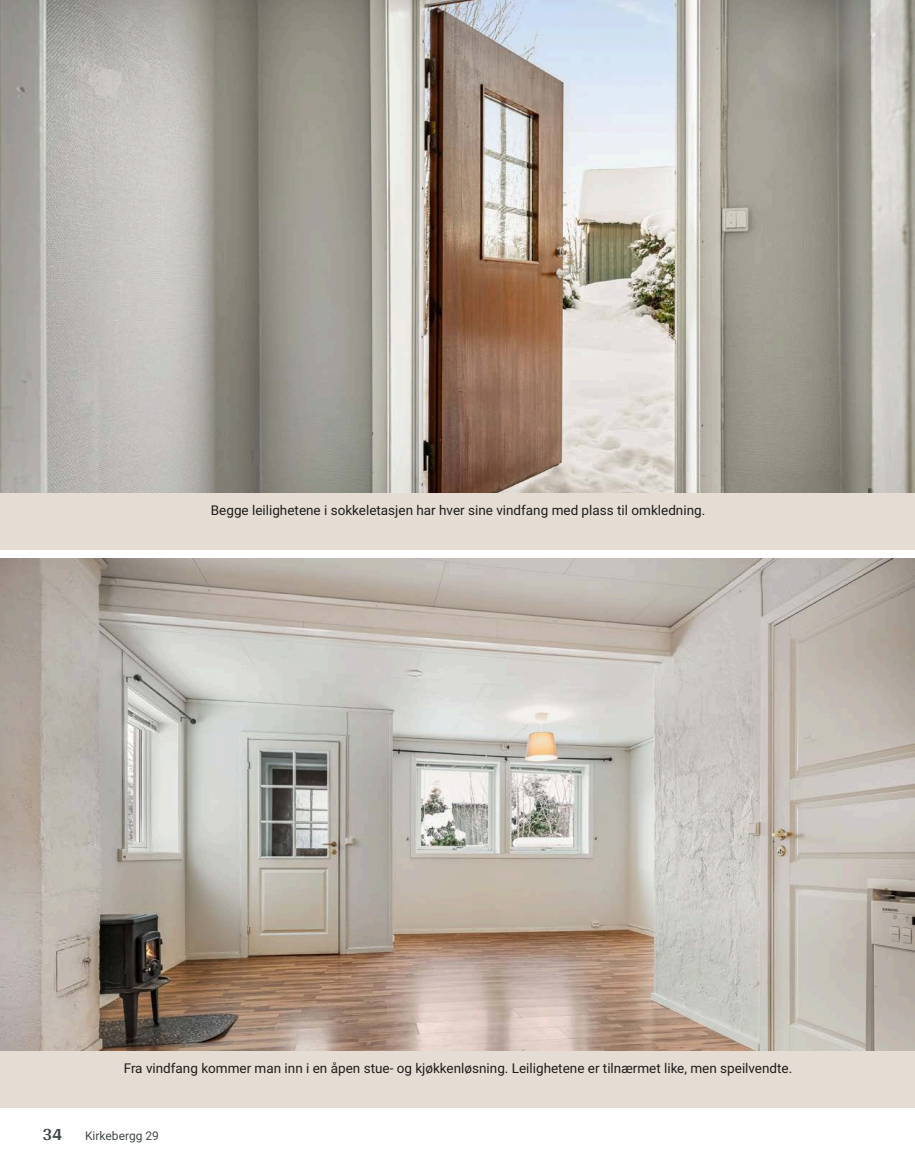
<style>
.page{position:relative;width:915px;height:1172px;background:#fff}
.page>*{position:absolute;margin:0;border:0;box-sizing:border-box;transform-origin:0 0}
.t1{font:700 18px "Arya";color:#414749}
.t2{font:13.5px "Roboto";color:#1d1d1b}
.t3{font:12px "Roboto";color:#414749}
</style>
<div class="page">
<div style="left:0;top:492px;width:914px;height:58px;background:#e5dcd4"></div>
<div style="left:0;top:1050px;width:914px;height:58px;background:#e5dcd4"></div>
<img style="left:0;top:0;width:914px;height:492px">
<img style="left:0;top:558px;width:914px;height:492px">
<hr style="left:914px;top:492px;width:1px;height:58px;background:#e5dcd4">
<hr style="left:914px;top:1050px;width:1px;height:58px;background:#e5dcd4">
<p class="t2" style="left:211px;top:501px;width:496px">Begge leilighetene i sokkeletasjen har hver sine vindfang med plass til omkledning.</p>
<p class="t2" style="left:124px;top:1059px;width:670px">Fra vindfang kommer man inn i en åpen stue‑ og kjøkkenløsning. Leilighetene er tilnærmet like, men speilvendte.</p>
<h1 class="t1" style="left:43px;top:1123px;width:21px">34</h1>
<p class="t3" style="left:85px;top:1127px;width:75px">Kirkebergg 29</p>
</div>
